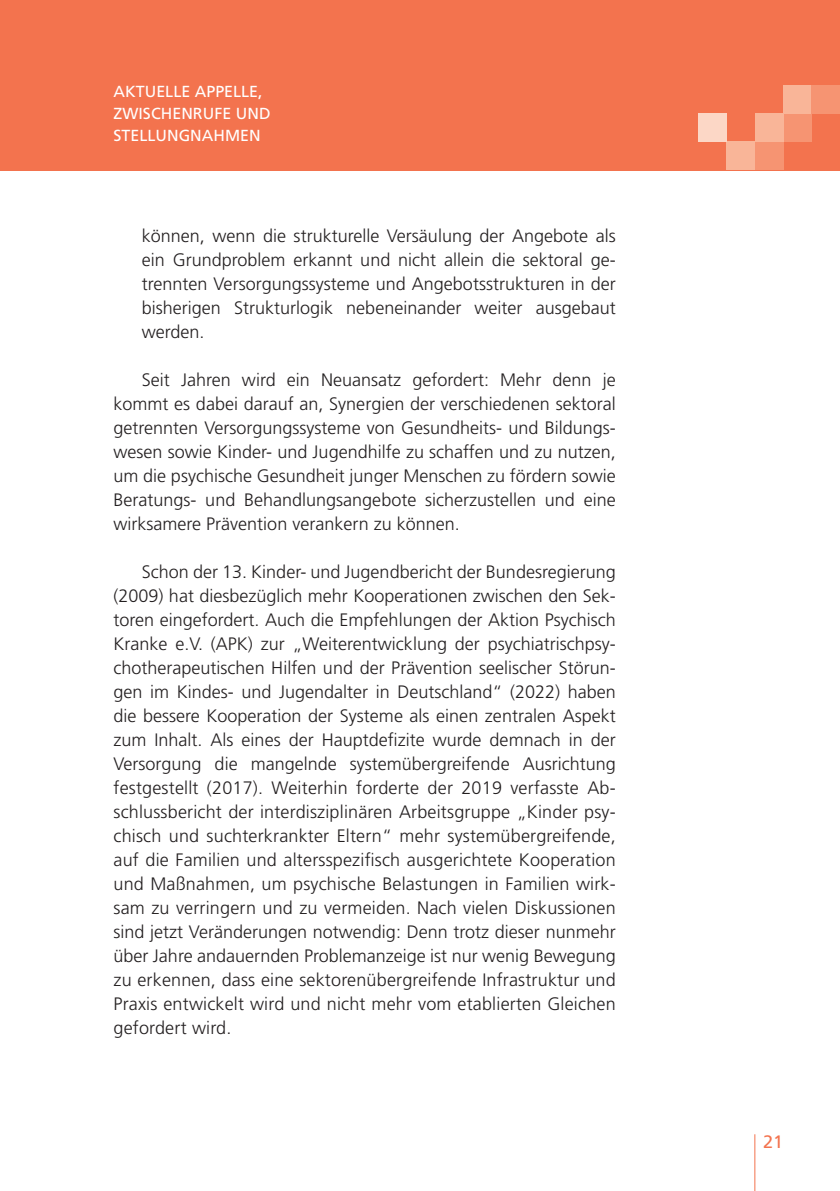
<style>
.page{position:relative;width:840px;height:1191px;background:#fff}
.page>*{position:absolute;margin:0;border:0;box-sizing:border-box;transform-origin:0 0}
.t1{font:300 18px/24px "Frutiger LT Std";color:#231f20;text-align:justify}
.t2{font:18px "Frutiger LT Std";color:#f3734e}
.t3{font:16px/22px "Frutiger LT Std";color:#fff}
</style>
<div class="page">
<div style="left:0;top:0;width:839px;height:170px;background:#f3734e"></div>
<div style="left:754px;top:142px;width:28px;height:28px;background:#f69472"></div>
<div style="left:726px;top:142px;width:28px;height:28px;background:#f9b598"></div>
<div style="left:782px;top:113px;width:29px;height:29px;background:#f69472"></div>
<div style="left:782px;top:85px;width:29px;height:28px;background:#f9b598"></div>
<div style="left:697px;top:113px;width:29px;height:29px;background:#fcd7c6"></div>
<div style="left:811px;top:85px;width:28px;height:28px;background:#f69472"></div>
<div style="left:754px;top:113px;width:28px;height:29px;background:#f9b598"></div>
<hr style="left:754px;top:1134px;width:1px;height:57px;background:#f3734e">
<p class="t3" style="left:113px;top:81px;width:158px">AKTUELLE APPELLE,<br>ZWISCHENRUFE UND<br>STELLUNGNAHMEN</p>
<p class="t1" style="left:142px;top:224px;width:475px">können, wenn die strukturelle Versäulung der Angebote als ein Grundproblem erkannt und nicht allein die sektoral ge&shy;trennten Versorgungssysteme und Angebotsstrukturen in der bisherigen Strukturlogik nebeneinander weiter ausgebaut werden.</p>
<p class="t1" style="left:113px;top:368px;width:503px;text-indent:28px">Seit Jahren wird ein Neuansatz gefordert: Mehr denn je kommt es dabei darauf an, Synergien der verschiedenen sektoral getrennten Versorgungssysteme von Gesundheits- und Bildungs&shy;wesen sowie Kinder- und Jugendhilfe zu schaffen und zu nutzen, um die psychische Gesundheit junger Menschen zu fördern sowie Beratungs- und Behandlungsangebote sicherzustellen und eine wirksamere Prävention verankern zu können.</p>
<p class="t1" style="left:113px;top:560px;width:503px;text-indent:28px">Schon der 13. Kinder- und Jugendbericht der Bundesregierung (2009) hat diesbezüglich mehr Kooperationen zwischen den Sek&shy;toren eingefordert. Auch die Empfehlungen der Aktion Psychisch Kranke e.V. (APK) zur „Weiterentwicklung der psychiatrischpsy&shy;chotherapeutischen Hilfen und der Prävention seelischer Störun&shy;gen im Kindes- und Jugendalter in Deutschland“ (2022) haben die bessere Kooperation der Systeme als einen zentralen Aspekt zum Inhalt. Als eines der Hauptdefizite wurde demnach in der Versorgung die mangelnde systemübergreifende Ausrichtung festgestellt (2017). Weiterhin forderte der 2019 verfasste Ab&shy;schlussbericht der interdisziplinären Arbeitsgruppe „Kinder psy&shy;chisch und suchterkrankter Eltern“ mehr systemübergreifende, auf die Familien und altersspezifisch ausgerichtete Kooperation und Maßnahmen, um psychische Belastungen in Familien wirk&shy;sam zu verringern und zu vermeiden. Nach vielen Diskussionen sind jetzt Veränderungen notwendig: Denn trotz dieser nunmehr über Jahre andauernden Problemanzeige ist nur wenig Bewegung zu erkennen, dass eine sektorenübergreifende Infrastruktur und Praxis entwickelt wird und nicht mehr vom etablierten Gleichen gefordert wird.</p>
<p class="t2" style="left:762px;top:1131px;width:22px">21</p>
</div>
